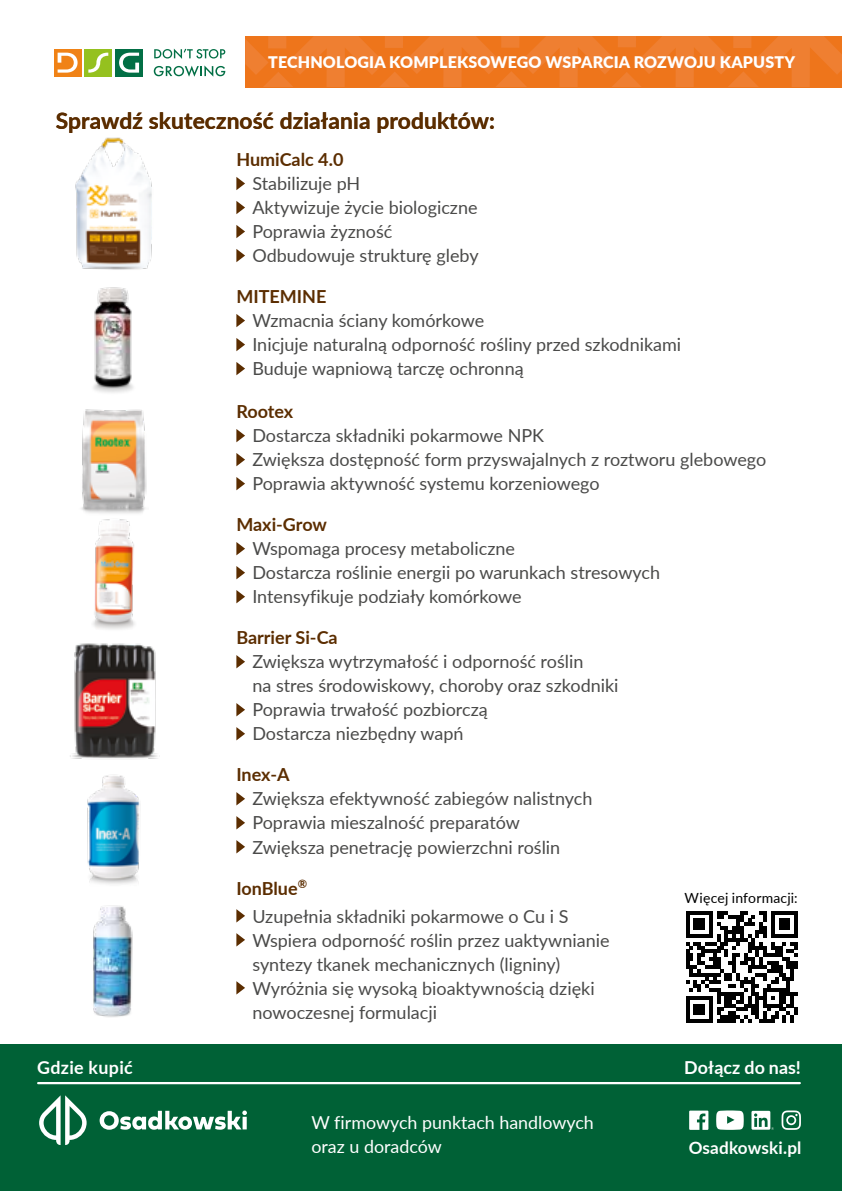
<style>
.page{position:relative;width:842px;height:1191px;background:#fff}
.page>*{position:absolute;margin:0;border:0;box-sizing:border-box;transform-origin:0 0}
.t1{font:700 22.8px "Lato";letter-spacing:.005em;color:#5b2d00}
.t2{font:18px/24px "Lato";color:#4a4a49}
.t3{font:700 18px "Lato";color:#5b2d00}
.t4{font:17.8px/23.8px "Lato";color:#fff}
.t5{font:700 17.8px "Lato";letter-spacing:.015em;color:#fff}
.t6{font:700 17.2px "Lato";letter-spacing:.01em;color:#fff}
.t7{font:900 16px "Lato";letter-spacing:.01em;color:#fff}
.t8{font:14px "Lato";letter-spacing:.015em;color:#000}
.s1{font-weight:700;color:#5b2d00}
</style>
<div class="page">
<div style="left:0;top:1045px;width:842px;height:146px;background:#006136"></div>
<svg style="left:245px;top:36px;width:597px;height:51px;background:#ee7925"></svg>
<svg style="left:154px;top:49px;width:71px;height:10px"></svg>
<svg style="left:154px;top:65px;width:71px;height:12px"></svg>
<div style="left:85px;top:49px;width:27px;height:27px;background:#95c11f"></div>
<div style="left:116px;top:49px;width:27px;height:27px;background:#026f45"></div>
<div style="left:54px;top:49px;width:27px;height:27px;background:#f08216"></div>
<svg style="left:58px;top:53px;width:20px;height:20px"></svg>
<svg style="left:119px;top:53px;width:20px;height:20px"></svg>
<svg style="left:88px;top:53px;width:20px;height:20px"></svg>
<svg style="left:236px;top:177px;width:9px;height:13px"></svg>
<svg style="left:236px;top:201px;width:9px;height:13px"></svg>
<svg style="left:236px;top:225px;width:9px;height:13px"></svg>
<svg style="left:236px;top:249px;width:9px;height:13px"></svg>
<svg style="left:236px;top:314px;width:9px;height:13px"></svg>
<svg style="left:236px;top:338px;width:9px;height:13px"></svg>
<svg style="left:236px;top:362px;width:9px;height:13px"></svg>
<svg style="left:236px;top:429px;width:9px;height:13px"></svg>
<svg style="left:236px;top:453px;width:9px;height:13px"></svg>
<svg style="left:236px;top:477px;width:9px;height:13px"></svg>
<svg style="left:236px;top:542px;width:9px;height:13px"></svg>
<svg style="left:236px;top:566px;width:9px;height:13px"></svg>
<svg style="left:236px;top:590px;width:9px;height:13px"></svg>
<svg style="left:236px;top:655px;width:9px;height:13px"></svg>
<svg style="left:236px;top:703px;width:9px;height:13px"></svg>
<svg style="left:236px;top:727px;width:9px;height:13px"></svg>
<svg style="left:236px;top:792px;width:9px;height:13px"></svg>
<svg style="left:236px;top:816px;width:9px;height:13px"></svg>
<svg style="left:236px;top:840px;width:9px;height:13px"></svg>
<svg style="left:236px;top:909px;width:9px;height:13px"></svg>
<svg style="left:236px;top:933px;width:9px;height:13px"></svg>
<svg style="left:236px;top:981px;width:9px;height:13px"></svg>
<img style="left:70px;top:643px;width:88px;height:116px">
<img style="left:87px;top:775px;width:53px;height:109px">
<img style="left:93px;top:524px;width:42px;height:106px">
<img style="left:93px;top:287px;width:40px;height:106px">
<img style="left:93px;top:905px;width:40px;height:112px">
<img style="left:75px;top:137px;width:77px;height:133px">
<hr style="left:38px;top:1082px;width:762px;height:2px;background:#fff">
<svg style="left:100px;top:1110px;width:147px;height:19px"></svg>
<svg style="left:39px;top:1095px;width:48px;height:50px"></svg>
<svg style="left:689px;top:1110px;width:19px;height:19px"></svg>
<svg style="left:716px;top:1110px;width:28px;height:19px"></svg>
<svg style="left:781px;top:1110px;width:20px;height:19px"></svg>
<svg style="left:751px;top:1110px;width:23px;height:19px"></svg>
<img style="left:81px;top:409px;width:66px;height:115px">
<svg style="left:686px;top:911px;width:112px;height:112px"></svg>
<p class="t7" style="left:268px;top:50px;width:528px">TECHNOLOGIA KOMPLEKSOWEGO WSPARCIA ROZWOJU KAPUSTY</p>
<p class="t1" style="left:56px;top:104px;width:441px">Sprawdź skuteczność działania produktów:</p>
<p class="t3" style="left:236px;top:146px;width:109px">HumiCalc 4.0</p>
<p class="t2" style="left:252px;top:171px;width:228px">Stabilizuje pH<br>Aktywizuje życie biologiczne<br>Poprawia żyzność<br>Odbudowuje strukturę gleby</p>
<p class="t3" style="left:236px;top:283px;width:92px">MITEMINE</p>
<p class="t2" style="left:252px;top:308px;width:430px">Wzmacnia ściany komórkowe<br>Inicjuje naturalną odporność rośliny przed szkodnikami<br>Buduje wapniową tarczę ochronną</p>
<p class="t3" style="left:236px;top:398px;width:58px">Rootex</p>
<p class="t2" style="left:252px;top:423px;width:515px">Dostarcza składniki pokarmowe NPK<br>Zwiększa dostępność form przyswajalnych z roztworu glebowego<br>Poprawia aktywność systemu korzeniowego</p>
<p class="t3" style="left:236px;top:511px;width:92px">Maxi-Grow</p>
<p class="t2" style="left:252px;top:536px;width:409px">Wspomaga procesy metaboliczne<br>Dostarcza roślinie energii po warunkach stresowych<br>Intensyfikuje podziały komórkowe</p>
<p class="t3" style="left:236px;top:624px;width:103px">Barrier Si-Ca</p>
<p class="t2" style="left:252px;top:649px;width:368px">Zwiększa wytrzymałość i odporność roślin<br>na stres środowiskowy, choroby oraz szkodniki Poprawia trwałość pozbiorczą<br>Dostarcza niezbędny wapń</p>
<p class="t3" style="left:236px;top:761px;width:55px">Inex-A</p>
<p class="t2" style="left:252px;top:786px;width:342px">Zwiększa efektywność zabiegów nalistnych<br>Poprawia mieszalność preparatów<br>Zwiększa penetrację powierzchni roślin</p>
<p class="t2" style="left:252px;top:873px;width:318px;line-height:28px;text-indent:-16px"><span class="s1">IonBlue</span><sup>®<br></sup>Uzupełnia składniki pokarmowe o Cu i S</p>
<p class="t2" style="left:252px;top:927px;width:359px">Wspiera odporność roślin przez uaktywnianie syntezy tkanek mechanicznych (ligniny)<br>Wyróżnia się wysoką bioaktywnością dzięki nowoczesnej formulacji</p>
<p class="t8" style="left:685px;top:888px;width:115px">Więcej informacji:</p>
<p class="t5" style="left:37px;top:1054px;width:97px">Gdzie kupić</p>
<p class="t5" style="left:684px;top:1054px;width:118px">Dołącz do nas!</p>
<p class="t4" style="left:311px;top:1110px;width:284px">W firmowych punktach handlowych oraz u doradców</p>
<p class="t6" style="left:689px;top:1134px;width:114px">Osadkowski.pl</p>
</div>
